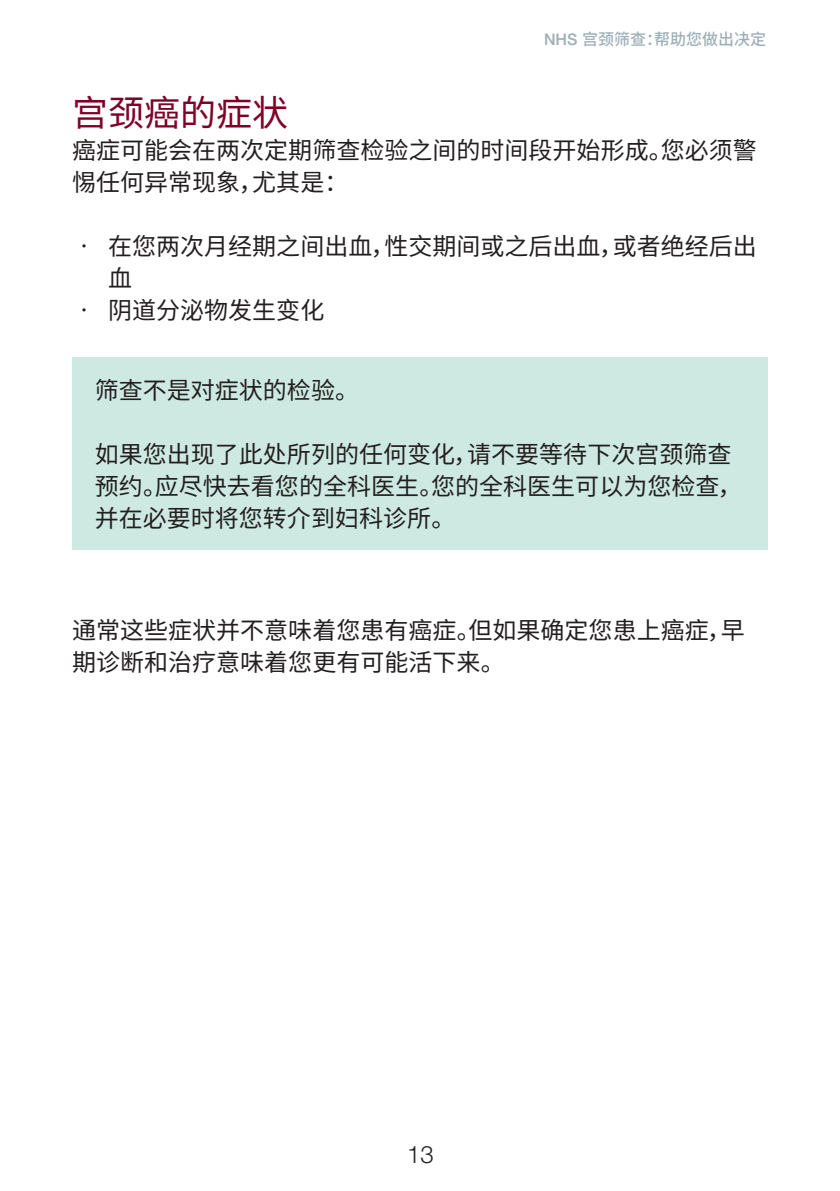
<style>
.page{position:relative;width:840px;height:1191px;background:#fff}
.page>*{position:absolute;margin:0;border:0;box-sizing:border-box;transform-origin:0 0}
.t1{font:36px "Noto Sans CJ Ksc";color:#7f0128}
.t2{font:24px/32px "Noto Sans CJ Ksc";color:#231f20}
.t3{font:300 24px "Helvetica Neue LT Std";color:#231f20}
.t4{font:500 16px "Noto Sans CJ Ksc";color:#9eafb8}
.s1{font-family:"Helvetica Neue LT Std"}
</style>
<div class="page">
<div style="left:72px;top:357px;width:695px;height:193px;background:#cee9e1"></div>
<p class="t4" style="left:543px;top:30px;width:223px"><span class="s1">NHS</span> 宫颈筛查：帮助您做出决定</p>
<h1 class="t1" style="left:72px;top:93px;width:217px">宫颈癌的症状</h1>
<p class="t2" style="left:72px;top:134px;width:685px">癌症可能会在两次定期筛查检验之间的时间段开始形成。您必须警惕任何异常现象，尤其是：</p>
<p class="t2" style="left:108px;top:230px;width:649px;text-indent:-36px">• 在您两次月经期之间出血，性交期间或之后出血，或者绝经后出血</p>
<p class="t2" style="left:72px;top:294px;width:253px">• 阴道分泌物发生变化</p>
<p class="t2" style="left:95px;top:375px;width:266px">筛查不是对症状的检验。</p>
<p class="t2" style="left:95px;top:439px;width:648px">如果您出现了此处所列的任何变化，请不要等待下次宫颈筛查预约。应尽快去看您的全科医生。您的全科医生可以为您检查，并在必要时将您转介到妇科诊所。</p>
<p class="t2" style="left:72px;top:614px;width:673px">通常这些症状并不意味着您患有癌症。但如果确定您患上癌症，早期诊断和治疗意味着您更有可能活下来。</p>
<p class="t3" style="left:407px;top:1139px;width:28px">13</p>
</div>
